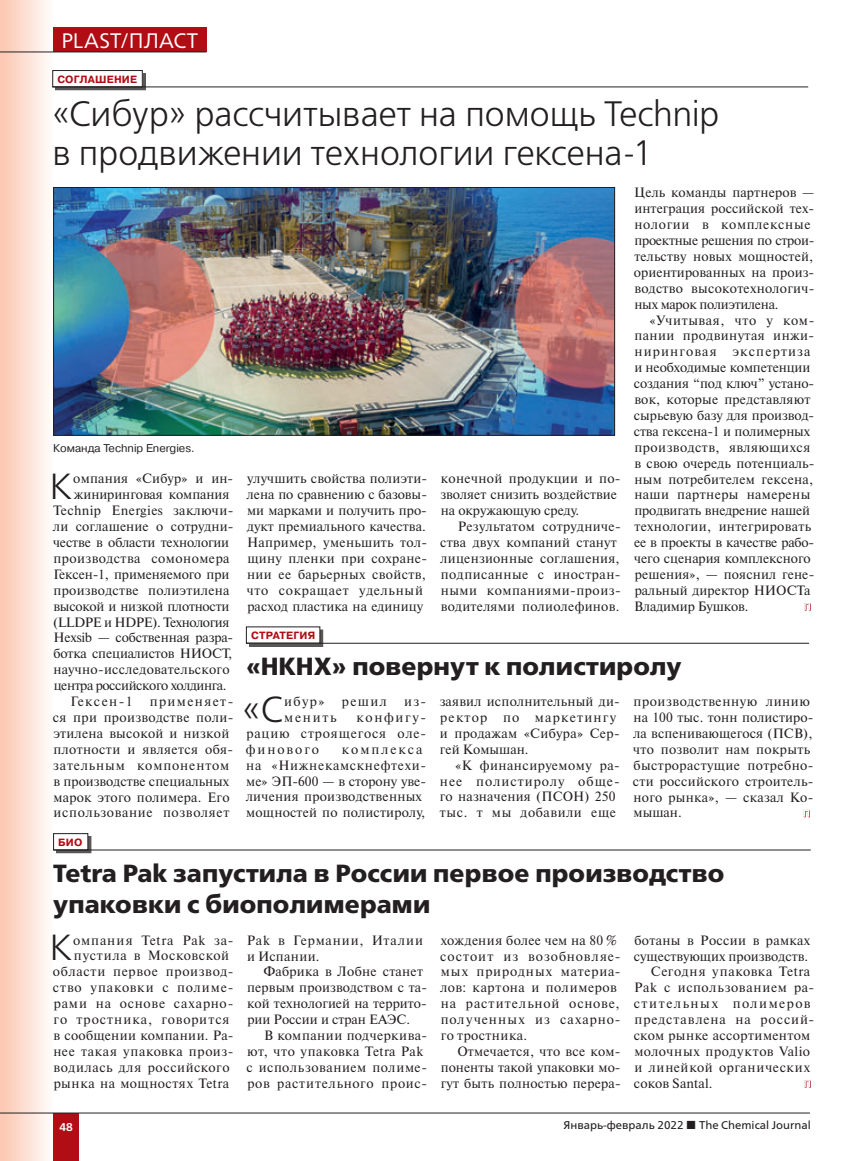
<style>
.page{position:relative;width:864px;height:1161px;background:#fff}
.page>*{position:absolute;margin:0;border:0;box-sizing:border-box;transform-origin:0 0}
.t1{font:36.15px "Free Set Light C";color:#231f20}
.t2{font:35.25px/39px "Free Set Light C";letter-spacing:-.005em;color:#231f20}
.t3{font:24.75px/31.5px "Free Set Bold C";letter-spacing:.005em;color:#231f20}
.t4{font:21px "Frutiger Neue LTW1 G";letter-spacing:.005em;color:#fff}
.t5{font:13.5px/15.9px "Newton C";letter-spacing:.02em;color:#231f20}
.t6{font:13.5px/15.9px "Newton C";letter-spacing:.06em;color:#231f20}
.t7{font:13.5px/15.9px "Newton C";letter-spacing:.04em;color:#231f20}
.t8{font:13.5px/15.9px "Newton C";color:#231f20}
.t9{font:13.5px "Newton C";letter-spacing:-.01em;color:#231f20}
.t10{font:13.5px/15.9px "Newton C";letter-spacing:.05em;color:#231f20}
.t11{font:13.5px "Newton C";letter-spacing:.045em;color:#231f20}
.t12{font:13.5px "Newton C";letter-spacing:-.03em;color:#231f20}
.t13{font:13.5px "Newton C";letter-spacing:-.005em;color:#231f20}
.t14{font:13.5px "Newton C";letter-spacing:-.02em;color:#231f20}
.t15{font:13.5px "Newton C";letter-spacing:.055em;color:#231f20}
.t16{font:13.5px "Newton C";letter-spacing:.075em;color:#231f20}
.t17{font:13.5px "Newton C";letter-spacing:.07em;color:#231f20}
.t18{font:13.5px "Newton C";letter-spacing:.065em;color:#231f20}
.t19{font:13.5px "Newton C";letter-spacing:.11em;color:#231f20}
.t20{font:11.25px "Frutiger Neue LTW1 G";color:#231f20}
.t21{font:11.25px "Pragmatica C";color:#231f20}
.t22{font:700 11.25px "Frutiger Neue LTW1 G";color:#fff}
.t23{font:700 10.5px "Pragmatica C";letter-spacing:.015em;color:#b00d15}
</style>
<div class="page">
<div style="left:0;top:0;width:55px;height:1161px;background:linear-gradient(to right,#fcc5b0,#feffff)"></div>
<div style="left:53px;top:1113px;width:26px;height:48px;background:#b00d15"></div>
<hr style="left:0;top:1112px;width:809px;height:1px;background:#231f20">
<div style="left:53px;top:28px;width:153px;height:24px;background:#b00d15"></div>
<hr style="left:0;top:52px;width:53px;height:1px;background:#231f20">
<hr style="left:53px;top:52px;width:153px;height:1px;background:#231f20">
<svg style="left:804px;top:1080px;width:6px;height:7px"></svg>
<div style="left:55px;top:73px;width:91px;height:17px;background:#5a5757"></div>
<div style="left:53px;top:71px;width:89px;height:16px;background:#fff"></div>
<div style="left:52px;top:70px;width:91px;height:17px;border:1px solid #231f20"></div>
<hr style="left:52px;top:87px;width:755px;height:1px;background:#231f20">
<svg style="left:804px;top:603px;width:6px;height:7px"></svg>
<img style="left:55px;top:189px;width:557px;height:245px">
<div style="left:53px;top:187px;width:561px;height:249px;border:1px solid #231f20"></div>
<div style="left:249px;top:629px;width:74px;height:17px;background:#231f20;opacity:.75"></div>
<div style="left:246px;top:627px;width:74px;height:16px;background:#fff"></div>
<hr style="left:246px;top:643px;width:562px;height:1px;background:#231f20">
<svg style="left:803px;top:810px;width:6px;height:7px"></svg>
<div style="left:56px;top:836px;width:35px;height:17px;background:#231f20;opacity:.75"></div>
<div style="left:54px;top:833px;width:34px;height:17px;background:#fff"></div>
<div style="left:53px;top:833px;width:35px;height:17px;border:1px solid #231f20"></div>
<hr style="left:53px;top:849px;width:757px;height:1px;background:#231f20">
<h3 class="t4" style="left:61px;top:28px;width:138px">PLAST/ПЛАСТ</h3>
<p class="t23" style="left:57px;top:73px;width:81px">СОГЛАШЕНИЕ</p>
<h2 class="t2" style="left:52px;top:96px;width:668px">«Сибур» рассчитывает на помощь Technip в продвижении технологии гексена-1</h2>
<p class="t21" style="left:53px;top:441px;width:143px">Команда Technip Energies.</p>
<h1 class="t1" style="left:50px;top:468px;width:24px">К</h1>
<p class="t5" style="left:73px;top:471px;width:161px">омпания «Сибур» и ин-</p>
<p class="t13" style="left:74px;top:487px;width:157px">жиниринговая компания</p>
<p class="t5" style="left:53px;top:503px;width:182px">Technip Energies заключи-</p>
<p class="t5" style="left:53px;top:518px;width:182px">ли соглашение о сотрудни-</p>
<p class="t9" style="left:53px;top:535px;width:178px">честве в области технологии</p>
<p class="t5" style="left:53px;top:550px;width:177px">производства сомономера</p>
<p class="t9" style="left:53px;top:567px;width:177px">Гексен-1, применяемого при</p>
<p class="t5" style="left:53px;top:582px;width:177px">производстве полиэтилена</p>
<p class="t14" style="left:53px;top:599px;width:177px">высокой и низкой плотности</p>
<p class="t12" style="left:53px;top:614px;width:178px">(LLDPE и HDPE). Технология</p>
<p class="t13" style="left:53px;top:630px;width:181px">Hexsib — собственная разра-</p>
<p class="t9" style="left:53px;top:646px;width:180px">ботка специалистов НИОСТ,</p>
<p class="t5" style="left:53px;top:662px;width:177px">научно-исследовательского</p>
<p class="t12" style="left:54px;top:678px;width:174px">центра российского холдинга.</p>
<p class="t5" style="left:70px;top:693px;width:64px">Гексен-1</p>
<p class="t5" style="left:53px;top:693px;width:182px;text-indent:97px">применяет&shy;ся при производстве поли&shy;этилена высокой и низкой плотности и является обя&shy;зательным компонентом в производстве специальных марок этого полимера. Его использование позволяет</p>
<p class="t5" style="left:246px;top:471px;width:182px">улучшить свойства полиэти&shy;лена по сравнению с базовы&shy;ми марками и получить про&shy;дукт премиального качества.<br>Например, уменьшить тол&shy;щину пленки при сохране&shy;нии ее барьерных свойств, что сокращает удельный расход пластика на единицу</p>
<p class="t8" style="left:440px;top:471px;width:181px">конечной продукции и по&shy;зволяет снизить воздействие на окружающую среду.</p>
<p class="t5" style="left:440px;top:519px;width:182px;text-indent:17px">Результатом сотрудниче&shy;ства двух компаний станут лицензионные соглашения, подписанные с иностран&shy;ными компаниями-произ&shy;водителями полиолефинов.</p>
<p class="t5" style="left:633px;top:185px;width:182px">Цель команды партнеров — интеграция российской тех&shy;нологии в комплексные проектные решения по строи&shy;тельству новых мощностей, ориентированных на произ&shy;водство высокотехнологич&shy;ных марок полиэтилена.</p>
<p class="t5" style="left:633px;top:312px;width:182px;text-indent:16px">«Учитывая, что у ком&shy;пании продвинутая инжи&shy;ниринговая экспертиза и необходимые компетенции создания “под ключ” устано&shy;вок, которые представляют сырьевую базу для производ&shy;ства гексена-1 и полимерных производств, являющихся в свою очередь потенциаль&shy;ным потребителем гексена, наши партнеры намерены продвигать внедрение нашей технологии, интегрировать ее в проекты в качестве рабо&shy;чего сценария комплексного решения», — пояснил гене&shy;ральный директор НИОСТа<br>Владимир Бушков.</p>
<p class="t23" style="left:251px;top:630px;width:66px">СТРАТЕГИЯ</p>
<h3 class="t3" style="left:246px;top:651px;width:437px">«НКНХ» повернут к полистиролу</h3>
<h1 class="t1" style="left:242px;top:690px;width:42px">«С</h1>
<p class="t5" style="left:284px;top:693px;width:42px">ибур»</p>
<p class="t5" style="left:341px;top:693px;width:47px">решил</p>
<p class="t5" style="left:404px;top:693px;width:24px">из-</p>
<p class="t5" style="left:439px;top:693px;width:181px">заявил исполнительный ди&shy;ректор по маркетингу и продажам «Сибура» Сер&shy;гей Комышан.</p>
<p class="t5" style="left:439px;top:757px;width:181px;text-indent:15px">«К финансируемому ра&shy;нее полистиролу обще&shy;го назначения (ПСОН) 250 тыс. т мы добавили еще</p>
<p class="t5" style="left:632px;top:693px;width:182px">производственную линию на 100 тыс. тонн полистиро&shy;ла вспенивающегося (ПСВ), что позволит нам покрыть быстрорастущие потребно&shy;сти российского строитель&shy;ного рынка», — сказал Ко&shy;мышан.</p>
<p class="t5" style="left:246px;top:709px;width:182px;text-align:justify;text-indent:111px">конфигу&shy;рацию строящегося оле&shy;финового</p>
<p class="t5" style="left:284px;top:709px;width:54px">менить</p>
<p class="t5" style="left:246px;top:741px;width:181px;text-indent:96px">комплекса на «Нижнекамскнефтехи&shy;ме» ЭП-600 — в сторону уве&shy;личения производственных мощностей по полистиролу,</p>
<p class="t23" style="left:58px;top:836px;width:25px">БИО</p>
<h3 class="t3" style="left:53px;top:857px;width:672px">Tetra Pak запустила в России первое производство упаковки с биополимерами</h3>
<h1 class="t1" style="left:50px;top:929px;width:24px">К</h1>
<p class="t6" style="left:73px;top:932px;width:162px">омпания Tetra Pak за-</p>
<p class="t5" style="left:74px;top:948px;width:157px">пустила в Московской</p>
<p class="t15" style="left:53px;top:964px;width:182px">области первое производ-</p>
<p class="t18" style="left:53px;top:980px;width:182px">ство упаковки с полиме-</p>
<p class="t6" style="left:54px;top:995px;width:181px">рами на основе сахарно-</p>
<p class="t16" style="left:53px;top:1012px;width:177px">го тростника, говорится</p>
<p class="t5" style="left:53px;top:1027px;width:181px">в сообщении компании. Ра-</p>
<p class="t11" style="left:53px;top:1044px;width:181px">нее такая упаковка произ-</p>
<p class="t11" style="left:53px;top:1060px;width:178px">водилась для российского</p>
<p class="t5" style="left:54px;top:1075px;width:177px">рынка на мощностях Tetra</p>
<p class="t10" style="left:247px;top:932px;width:177px">Pak в Германии, Италии и Испании.</p>
<p class="t5" style="left:247px;top:964px;width:181px;text-indent:16px">Фабрика в Лобне станет первым производством с та&shy;кой технологией на террито&shy;рии России и стран ЕАЭС.</p>
<p class="t7" style="left:246px;top:1027px;width:182px;text-indent:17px">В компании подчеркива&shy;ют, что упаковка Tetra Pak с использованием полиме&shy;ров растительного проис-</p>
<p class="t6" style="left:440px;top:932px;width:182px">хождения более чем на 80 % состоит из возобновляе&shy;мых природных материа&shy;лов: картона и полимеров на растительной основе, полученных из сахарно&shy;го тростника.</p>
<p class="t5" style="left:440px;top:1043px;width:181px;text-align:justify;text-indent:17px">Отмечается, что все ком&shy;поненты такой упаковки мо&shy;гут быть полностью перера-</p>
<p class="t5" style="left:634px;top:932px;width:177px">ботаны в России в рамках</p>
<p class="t8" style="left:633px;top:948px;width:176px">существующих производств.</p>
<p class="t11" style="left:650px;top:964px;width:161px">Сегодня упаковка Tetra</p>
<p class="t10" style="left:634px;top:980px;width:181px">Pak с использованием ра-</p>
<p class="t19" style="left:633px;top:996px;width:178px">стительных полимеров</p>
<p class="t17" style="left:634px;top:1012px;width:181px">представлена на россий-</p>
<p class="t5" style="left:633px;top:1027px;width:178px">ском рынке ассортиментом</p>
<p class="t7" style="left:634px;top:1043px;width:177px">молочных продуктов Valio</p>
<p class="t10" style="left:634px;top:1059px;width:177px">и линейкой органических</p>
<p class="t5" style="left:633px;top:1075px;width:80px">соков Santal.</p>
<p class="t22" style="left:59px;top:1120px;width:15px">48</p>
<p class="t20" style="left:563px;top:1119px;width:121px">Январь-февраль 2022</p>
<p class="t20" style="left:698px;top:1119px;width:113px">The Chemical Journal</p>
</div>
